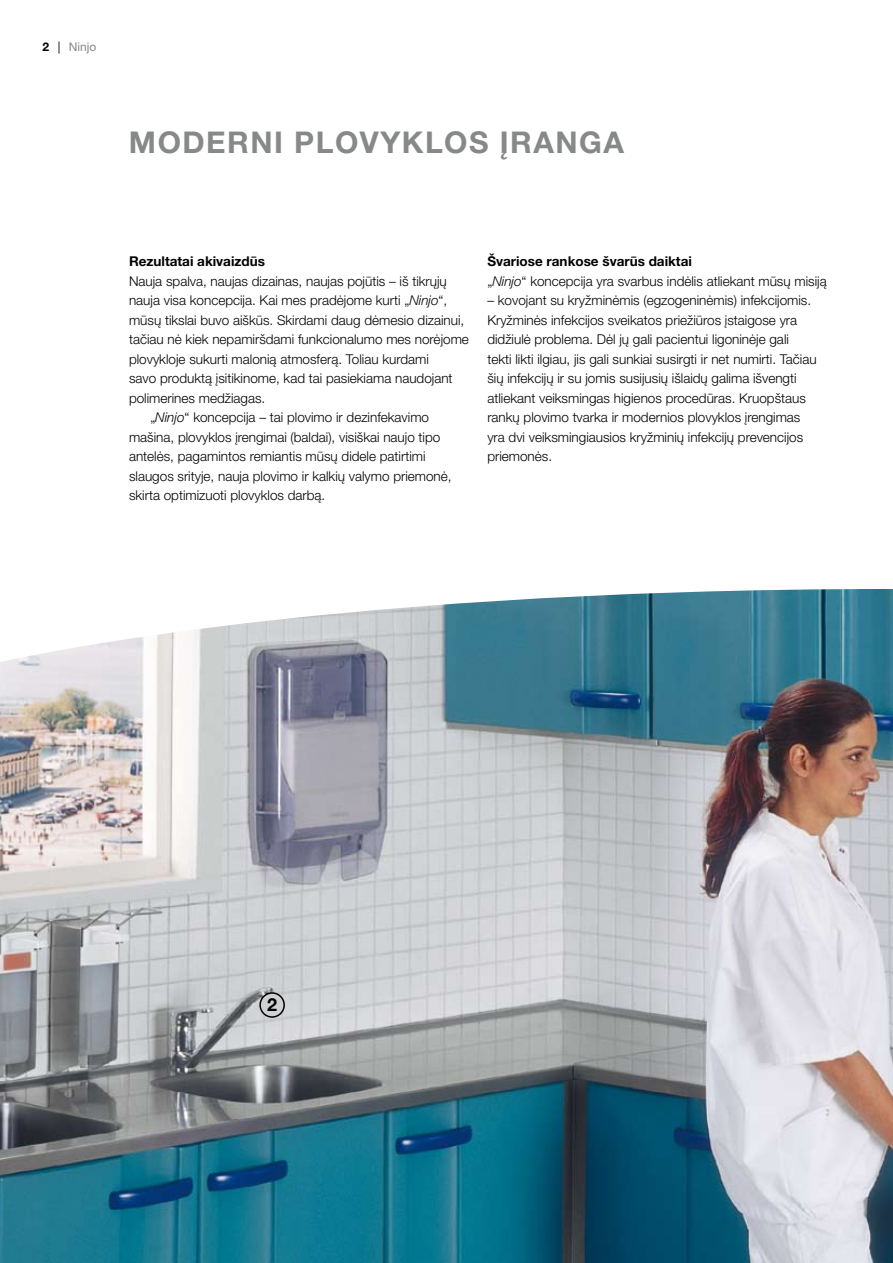
<style>
.page{position:relative;width:893px;height:1263px;background:#fff}
.page>*{position:absolute;margin:0;border:0;box-sizing:border-box;transform-origin:0 0}
.t1{font:700 30px "Helvetica Neue LT Pro";letter-spacing:.05em;color:#878889}
.t2{font:700 18px "Helvetica Neue LT Pro";color:#000}
.t3{font:300 13.5px/19.5px "Helvetica Neue LT Pro";color:#000}
.t4{font:700 13.5px "Helvetica Neue LT Pro";color:#000}
.t5{font:12px "Helvetica Neue LT Pro";color:#878889}
.s1{font-weight:700;color:#000}
.s2{font-style:italic;color:#000}
.s3{font-style:italic}
.s4{font-weight:700}
</style>
<div class="page">
<img style="left:0;top:589px;width:893px;height:674px">
<div style="left:260px;top:993px;width:24px;height:24px;background:#cfd0d1;border-radius:50%"></div>
<div style="left:259px;top:992px;width:26px;height:26px;border:2px solid #000;border-radius:50%"></div>
<p class="t5" style="left:43px;top:40px;width:55px"><span class="s1">2</span> <span class="s2">|</span> Ninjo</p>
<h1 class="t1" style="left:129px;top:124px;width:497px">MODERNI PLOVYKLOS ĮRANGA</h1>
<p class="t4" style="left:129px;top:253px;width:137px">Rezultatai akivaizdūs</p>
<p class="t3" style="left:129px;top:271px;width:319px">Nauja spalva, naujas dizainas, naujas pojūtis – iš tikrųjų</p>
<p class="t3" style="left:129px;top:290px;width:320px">nauja visa koncepcija. Kai mes pradėjome kurti „<span class="s3">Ninjo</span>“,</p>
<p class="t3" style="left:129px;top:310px;width:337px">mūsų tikslai buvo aiškūs. Skirdami daug dėmesio dizainui,</p>
<p class="t3" style="left:129px;top:329px;width:341px">tačiau nė kiek nepamiršdami funkcionalumo mes norėjome</p>
<p class="t3" style="left:129px;top:349px;width:301px">plovykloje sukurti malonią atmosferą. Toliau kurdami</p>
<p class="t3" style="left:129px;top:368px;width:325px">savo produktą įsitikinome, kad tai pasiekiama naudojant</p>
<p class="t3" style="left:129px;top:388px;width:138px">polimerines medžiagas.</p>
<p class="t3" style="left:150px;top:407px;width:280px">„<span class="s3">Ninjo</span>“ koncepcija – tai plovimo ir dezinfekavimo</p>
<p class="t3" style="left:129px;top:427px;width:313px">mašina, plovyklos įrengimai (baldai), visiškai naujo tipo</p>
<p class="t3" style="left:129px;top:446px;width:298px">antelės, pagamintos remiantis mūsų didele patirtimi</p>
<p class="t3" style="left:129px;top:466px;width:324px">slaugos srityje, nauja plovimo ir kalkių valymo priemonė,</p>
<p class="t3" style="left:129px;top:485px;width:198px">skirta optimizuoti plovyklos darbą.</p>
<p class="t3" style="left:487px;top:251px;width:341px"><span class="s4">Švariose rankose švarūs daiktai<br></span>„<span class="s3">Ninjo</span>“ koncepcija yra svarbus indėlis atliekant mūsų misiją</p>
<p class="t3" style="left:487px;top:290px;width:331px">– kovojant su kryžminėmis (egzogeninėmis) infekcijomis.<br>Kryžminės infekcijos sveikatos priežiūros įstaigose yra didžiulė problema. Dėl jų gali pacientui ligoninėje gali<br>tekti likti ilgiau, jis gali sunkiai susirgti ir net numirti. Tačiau šių infekcijų ir su jomis susijusių išlaidų galima išvengti atliekant veiksmingas higienos procedūras. Kruopštaus rankų plovimo tvarka ir modernios plovyklos įrengimas yra dvi veiksmingiausios kryžminių infekcijų prevencijos priemonės.</p>
<h2 class="t2" style="left:267px;top:993px;width:12px">2</h2>
</div>
